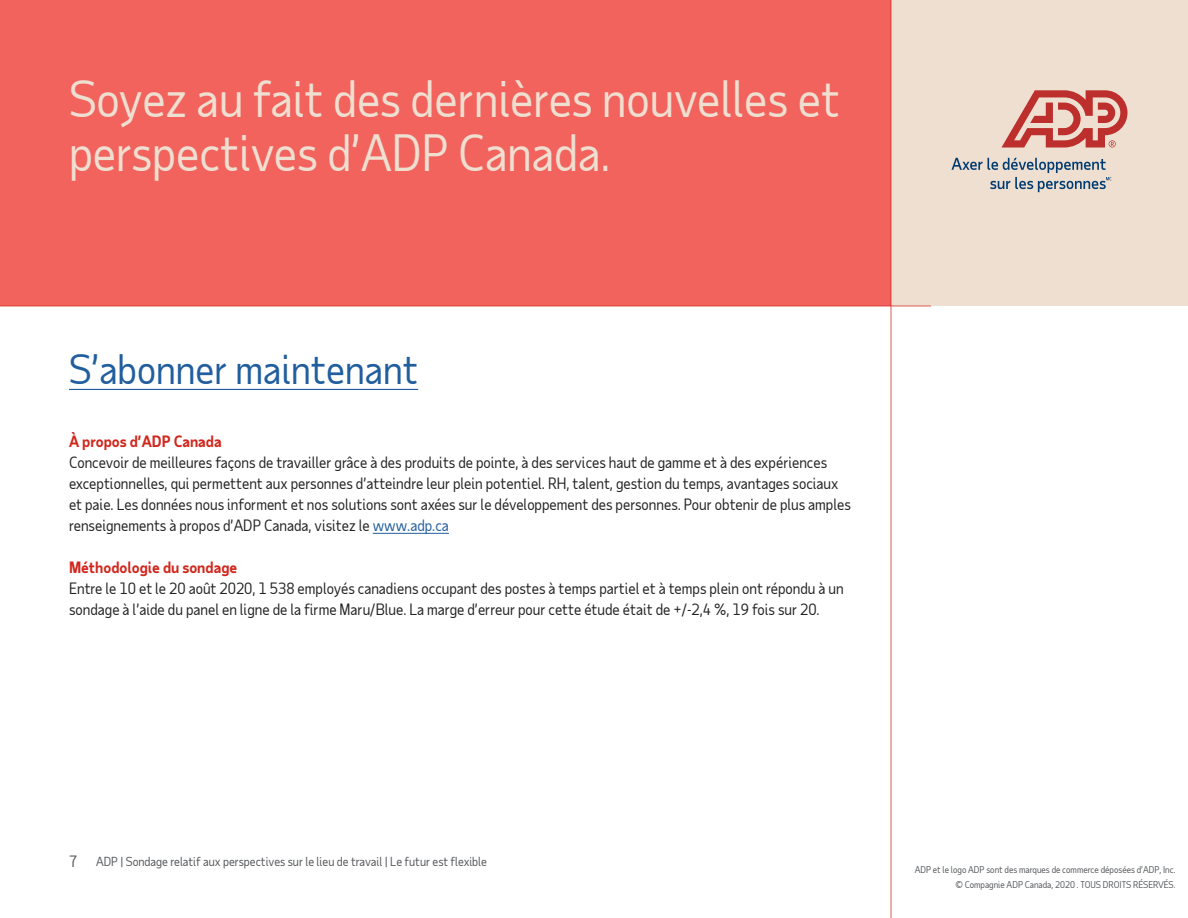
<style>
.page{position:relative;width:1188px;height:918px;background:#fff}
.page>*{position:absolute;margin:0;border:0;box-sizing:border-box;transform-origin:0 0}
.t1{font:48px/54px "Taub Sans";color:#efdfd1}
.t2{font:39px "Taub Sans";color:#215e9e}
.t3{font:15px/21px "Taub Sans";color:#222}
.t4{font:700 15px "Taub Sans";color:#d0271d}
.t5{font:15px "Taub Sans";color:#54565a}
.t6{font:12px "Taub Sans";color:#54565a}
.t7{font:9px/15px "Taub Sans";color:#54565a;text-align:right}
.s1{color:#215e9e}
</style>
<div class="page">
<div style="left:0;top:0;width:890px;height:305px;background:#f2635d"></div>
<div style="left:891px;top:0;width:297px;height:306px;background:#efdfd1"></div>
<hr style="left:0;top:305px;width:931px;height:2px;background:#d0271d">
<hr style="left:890px;top:0;width:2px;height:918px;background:#d0271d">
<hr style="left:69px;top:389px;width:349px;height:1px;background:#215e9e">
<hr style="left:373px;top:533px;width:76px;height:1px;background:#215e9e">
<svg style="left:952px;top:158px;width:159px;height:34px"></svg>
<svg style="left:1001px;top:90px;width:126px;height:58px"></svg>
<h1 class="t1" style="left:69px;top:71px;width:772px">Soyez au fait des dernières nouvelles et perspectives d’ADP Canada.</h1>
<h2 class="t2" style="left:69px;top:345px;width:351px">S’abonner maintenant</h2>
<p class="t4" style="left:69px;top:432px;width:154px">À propos d’ADP Canada</p>
<p class="t3" style="left:69px;top:452px;width:783px">Concevoir de meilleures façons de travailler grâce à des produits de pointe, à des services haut de gamme et à des expériences exceptionnelles, qui permettent aux personnes d’atteindre leur plein potentiel. RH, talent, gestion du temps, avantages sociaux et paie. Les données nous informent et nos solutions sont axées sur le développement des personnes. Pour obtenir de plus amples renseignements à propos d’ADP Canada, visitez le <span class="s1">www.adp.ca</span></p>
<p class="t4" style="left:69px;top:558px;width:170px">Méthodologie du sondage</p>
<p class="t3" style="left:69px;top:578px;width:776px">Entre le 10 et le 20 août 2020, 1 538 employés canadiens occupant des postes à temps partiel et à temps plein ont répondu à un sondage à l’aide du panel en ligne de la firme Maru/Blue. La marge d’erreur pour cette étude était de +/-2,4 %, 19 fois sur 20.</p>
<p class="t5" style="left:69px;top:851px;width:10px">7</p>
<p class="t6" style="left:96px;top:853px;width:392px">ADP | Sondage relatif aux perspectives sur le lieu de travail | Le futur est flexible</p>
<p class="t7" style="left:915px;top:862px;width:262px">ADP et le logo ADP sont des marques de commerce déposées d’ADP, Inc. © Compagnie ADP Canada, 2020 . TOUS DROITS RÉSERVÉS.</p>
</div>
